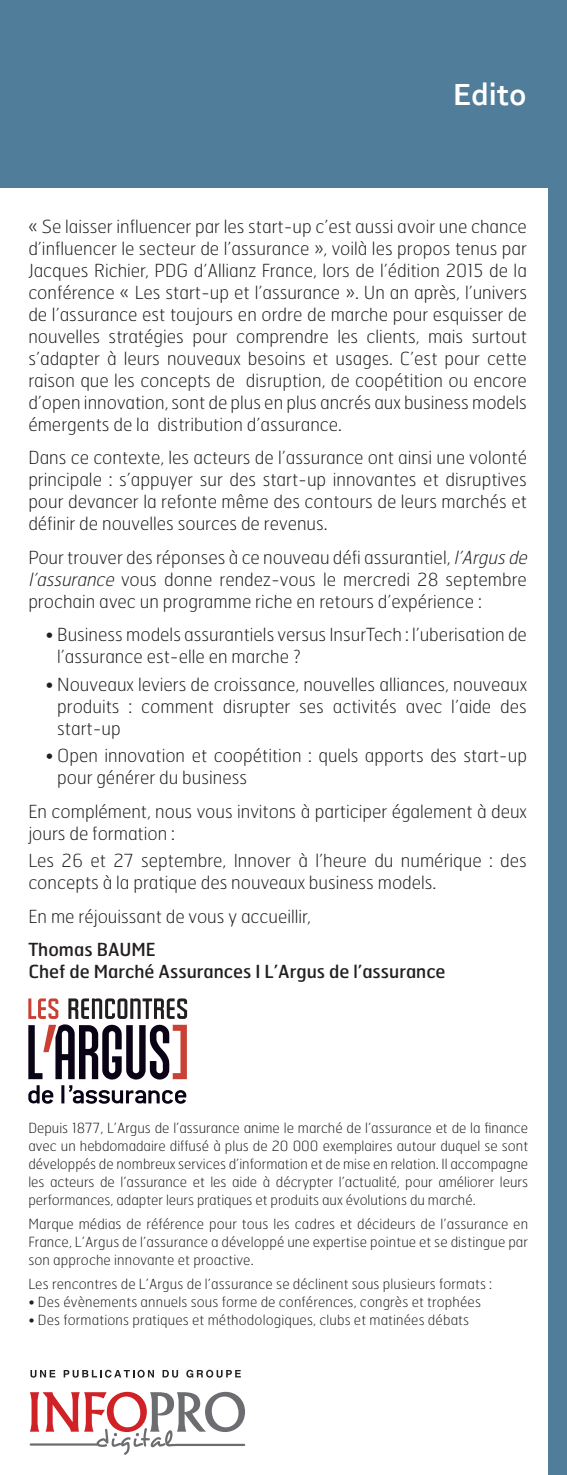
<style>
.page{position:relative;width:567px;height:1475px;background:#fff}
.page>*{position:absolute;margin:0;border:0;box-sizing:border-box;transform-origin:0 0}
.t1{font:700 32px "Corbel";color:#fff}
.t2{font:100 18px/22px "Hermes";color:#231f20}
.t3{font:18px/22px "Hermes";color:#231f20}
.t4{font:100 14px/18px "Hermes";letter-spacing:.01em;color:#231f20;text-align:justify}
.s1{font-style:italic}
</style>
<div class="page">
<div style="left:0;top:0;width:567px;height:187px;background:#507e9a"></div>
<div style="left:548px;top:172px;width:19px;height:1302px;background:#507e9a"></div>
<svg style="left:30px;top:1370px;width:25px;height:7px"></svg>
<svg style="left:64px;top:1369px;width:90px;height:8px"></svg>
<svg style="left:163px;top:1370px;width:15px;height:7px"></svg>
<svg style="left:186px;top:1369px;width:55px;height:8px"></svg>
<svg style="left:30px;top:1391px;width:215px;height:63px"></svg>
<svg style="left:28px;top:998px;width:30px;height:20px"></svg>
<svg style="left:68px;top:998px;width:119px;height:20px"></svg>
<svg style="left:28px;top:1024px;width:159px;height:55px"></svg>
<svg style="left:28px;top:1085px;width:25px;height:18px"></svg>
<hr style="left:61px;top:1085px;width:3px;height:18px;background:#0a0215">
<svg style="left:69px;top:1085px;width:117px;height:18px"></svg>
<h1 class="t1" style="left:453px;top:75px;width:75px">Edito</h1>
<p class="t2" style="left:28px;top:215px;width:500px;text-align:justify">« Se laisser influencer par les start-up c’est aussi avoir une chance d’influencer le secteur de l’assurance », voilà les propos tenus par Jacques Richier, PDG d’Allianz France, lors de l’édition 2015 de la conférence « Les start-up et l’assurance ». Un an après, l’univers de l’assurance est toujours en ordre de marche pour esquisser de nouvelles stratégies pour comprendre les clients, mais surtout s’adapter à leurs nouveaux besoins et usages. C’est pour cette raison que les concepts de disruption, de coopétition ou encore d’open innovation, sont de plus en plus ancrés aux business models émergents de la distribution d’assurance.</p>
<p class="t2" style="left:28px;top:446px;width:500px;text-align:justify">Dans ce contexte, les acteurs de l’assurance ont ainsi une volonté principale : s’appuyer sur des start-up innovantes et disruptives pour devancer la refonte même des contours de leurs marchés et définir de nouvelles sources de revenus.</p>
<p class="t2" style="left:28px;top:545px;width:505px">Pour trouver des réponses à ce nouveau défi assurantiel, <span class="s1">l’Argusde l’assurance</span> vous donne rendez-vous le mercredi 28 septembre prochain avec un programme riche en retours d’expérience :</p>
<p class="t2" style="left:57px;top:623px;width:471px;text-indent:-12px">• Business models assurantiels versus InsurTech : l’uberisation de l’assurance est-elle en marche ?</p>
<p class="t2" style="left:57px;top:672px;width:471px;text-align:justify;text-indent:-12px">• Nouveaux leviers de croissance, nouvelles alliances, nouveaux produits : comment disrupter ses activités avec l’aide des start-up</p>
<p class="t2" style="left:57px;top:744px;width:471px;text-indent:-12px">• Open innovation et coopétition : quels apports des start-up pour générer du business</p>
<p class="t2" style="left:28px;top:799px;width:500px">En complément, nous vous invitons à participer également à deux jours de formation :</p>
<p class="t2" style="left:28px;top:849px;width:500px">Les 26 et 27 septembre, Innover à l’heure du numérique : des concepts à la pratique des nouveaux business models.</p>
<p class="t2" style="left:28px;top:904px;width:284px">En me réjouissant de vous y accueillir,</p>
<p class="t3" style="left:28px;top:937px;width:419px">Thomas BAUME<br>Chef de Marché Assurances I L’Argus de l’assurance</p>
<p class="t4" style="left:28px;top:1118px;width:501px">Depuis 1877, L’Argus de l’assurance anime le marché de l’assurance et de la finance avec un hebdomadaire diffusé à plus de 20 000 exemplaires autour duquel se sont développés de nombreux services d’information et de mise en relation. Il accompagne les acteurs de l’assurance et les aide à décrypter l’actualité, pour améliorer leurs performances, adapter leurs pratiques et produits aux évolutions du marché.</p>
<p class="t4" style="left:28px;top:1214px;width:501px">Marque médias de référence pour tous les cadres et décideurs de l’assurance en France, L’Argus de l’assurance a développé une expertise pointue et se distingue par son approche innovante et proactive.</p>
<p class="t4" style="left:28px;top:1273px;width:465px">Les rencontres de L’Argus de l’assurance se déclinent sous plusieurs formats :</p>
<p class="t4" style="left:28px;top:1291px;width:454px">• Des évènements annuels sous forme de conférences, congrès et trophées</p>
<p class="t4" style="left:28px;top:1309px;width:442px">• Des formations pratiques et méthodologiques, clubs et matinées débats</p>
</div>
